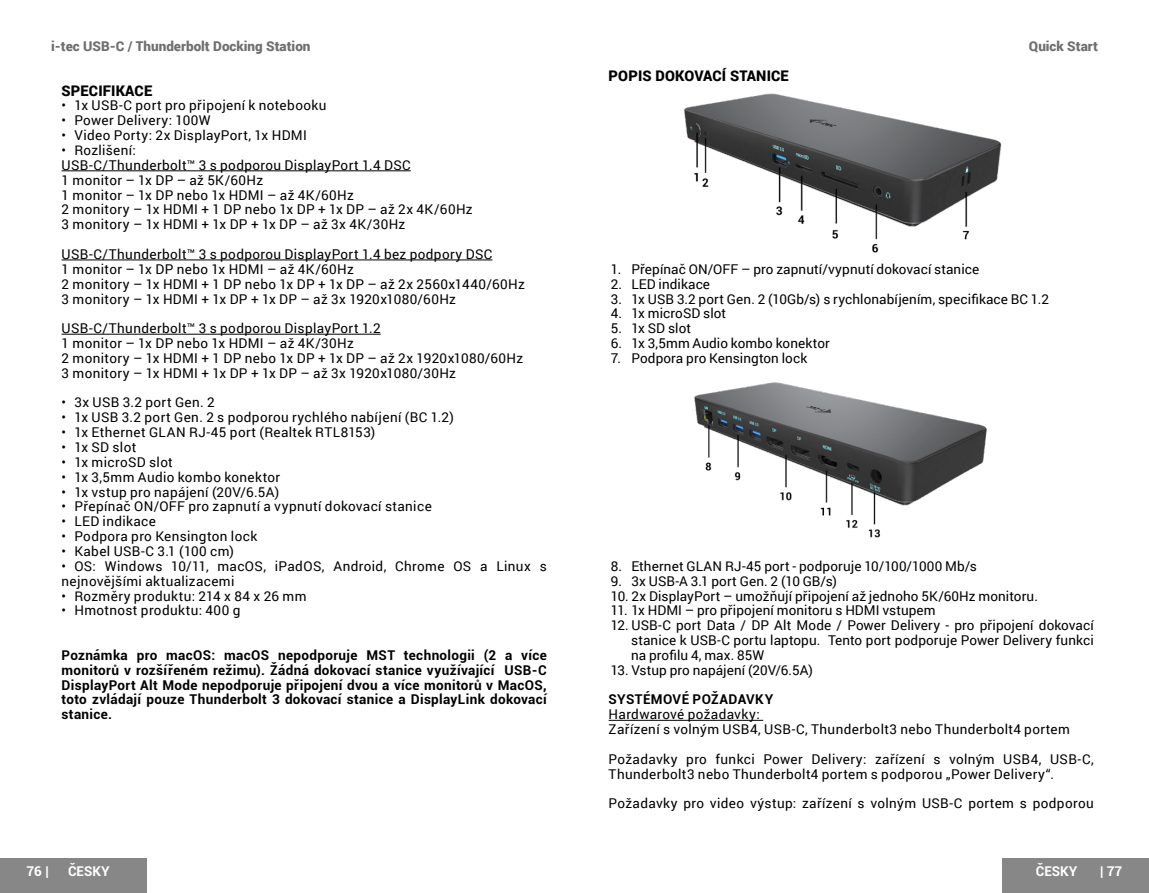
<style>
.page{position:relative;width:1149px;height:893px;background:#fff}
.page>*{position:absolute;margin:0;border:0;box-sizing:border-box;transform-origin:0 0}
.t1{font:900 14.62px "Roboto";letter-spacing:.01em;color:#000}
.t2{font:13.5px/14.8px "Roboto";letter-spacing:.025em;color:#000}
.t3{font:700 13.5px/14.8px "Roboto";letter-spacing:.025em;color:#000;text-align:justify}
.t4{font:13.5px "Roboto";letter-spacing:.005em;color:#000}
.t5{font:900 13.5px "Roboto";color:#706f6f}
.t6{font:700 13.5px "Roboto";color:#fff}
</style>
<div class="page">
<div style="left:0;top:858px;width:147px;height:35px;background:#878787"></div>
<div style="left:1001px;top:858px;width:147px;height:35px;background:#878787"></div>
<svg style="left:1001px;top:858px;width:1px;height:32px"></svg>
<hr style="left:62px;top:170px;width:348px;height:1px;background:#000">
<hr style="left:62px;top:260px;width:430px;height:1px;background:#000">
<hr style="left:62px;top:334px;width:318px;height:1px;background:#000">
<hr style="left:608px;top:720px;width:155px;height:1px;background:#000">
<img style="left:694px;top:382px;width:293px;height:156px">
<img style="left:684px;top:93px;width:318px;height:160px">
<p class="t5" style="left:51px;top:37px;width:261px">i-tec USB-C / Thunderbolt Docking Station</p>
<p class="t5" style="left:1028px;top:37px;width:71px">Quick Start</p>
<p class="t1" style="left:62px;top:80px;width:92px">SPECIFIKACE</p>
<p class="t2" style="left:62px;top:98px;width:266px">• 1x USB-C port pro připojení k notebooku</p>
<p class="t2" style="left:62px;top:113px;width:150px">• Power Delivery: 100W</p>
<p class="t2" style="left:62px;top:127px;width:247px">• Video Porty: 2x DisplayPort, 1x HDMI</p>
<p class="t2" style="left:62px;top:142px;width:412px">• Rozlišení:<br>USB-C/Thunderbolt™ 3 s podporou DisplayPort 1.4 DSC<br>1 monitor – 1x DP – až 5K/60Hz<br>1 monitor – 1x DP nebo 1x HDMI – až 4K/60Hz<br>2 monitory – 1x HDMI + 1 DP nebo 1x DP + 1x DP – až 2x 4K/60Hz 3 monitory – 1x HDMI + 1x DP + 1x DP – až 3x 4K/30Hz</p>
<p class="t2" style="left:62px;top:246px;width:464px">USB-C/Thunderbolt™ 3 s podporou DisplayPort 1.4 bez podpory DSC<br>1 monitor – 1x DP nebo 1x HDMI – až 4K/60Hz<br>2 monitory – 1x HDMI + 1 DP nebo 1x DP + 1x DP – až 2x 2560x1440/60Hz 3 monitory – 1x HDMI + 1x DP + 1x DP – až 3x 1920x1080/60Hz</p>
<p class="t2" style="left:62px;top:320px;width:463px">USB-C/Thunderbolt™ 3 s podporou DisplayPort 1.2<br>1 monitor – 1x DP nebo 1x HDMI – až 4K/30Hz<br>2 monitory – 1x HDMI + 1 DP nebo 1x DP + 1x DP – až 2x 1920x1080/60Hz 3 monitory – 1x HDMI + 1x DP + 1x DP – až 3x 1920x1080/30Hz</p>
<p class="t2" style="left:62px;top:395px;width:155px">• 3x USB 3.2 port Gen. 2</p>
<p class="t2" style="left:62px;top:410px;width:393px">• 1x USB 3.2 port Gen. 2 s podporou rychlého nabíjení (BC 1.2)</p>
<p class="t2" style="left:62px;top:424px;width:315px">• 1x Ethernet GLAN RJ-45 port (Realtek RTL8153)</p>
<p class="t2" style="left:62px;top:439px;width:76px">• 1x SD slot</p>
<p class="t2" style="left:62px;top:454px;width:113px">• 1x microSD slot</p>
<p class="t2" style="left:62px;top:469px;width:220px">• 1x 3,5mm Audio kombo konektor</p>
<p class="t2" style="left:62px;top:484px;width:219px">• 1x vstup pro napájení (20V/6.5A)</p>
<p class="t2" style="left:62px;top:499px;width:371px">• Přepínač ON/OFF pro zapnutí a vypnutí dokovací stanice</p>
<p class="t2" style="left:62px;top:513px;width:96px">• LED indikace</p>
<p class="t2" style="left:62px;top:528px;width:197px">• Podpora pro Kensington lock</p>
<p class="t2" style="left:62px;top:543px;width:174px">• Kabel USB-C 3.1 (100 cm)</p>
<p class="t2" style="left:62px;top:558px;width:486px">• OS: Windows 10/11, macOS, iPadOS, Android, Chrome OS a Linux s nejnovějšími aktualizacemi</p>
<p class="t2" style="left:62px;top:588px;width:246px">• Rozměry produktu: 214 x 84 x 26 mm</p>
<p class="t2" style="left:62px;top:603px;width:180px">• Hmotnost produktu: 400 g</p>
<p class="t3" style="left:62px;top:647px;width:486px">Poznámka pro macOS: macOS nepodporuje MST technologii (2 a více monitorů v rozšířeném režimu). Žádná dokovací stanice využívající USB-C DisplayPort Alt Mode nepodporuje připojení dvou a více monitorů v MacOS, toto zvládají pouze Thunderbolt 3 dokovací stanice a DisplayLink dokovací stanice.</p>
<p class="t1" style="left:608px;top:65px;width:182px">POPIS DOKOVACÍ STANICE</p>
<p class="t2" style="left:610px;top:261px;width:370px">1. Přepínač ON/OFF – pro zapnutí/vypnutí dokovací stanice</p>
<p class="t4" style="left:610px;top:274px;width:101px">2. LED indikace</p>
<p class="t2" style="left:610px;top:291px;width:439px">3. 1x USB 3.2 port Gen. 2 (10Gb/s) s rychlonabíjením, specifikace BC 1.2</p>
<p class="t4" style="left:610px;top:304px;width:117px">4. 1x microSD slot</p>
<p class="t2" style="left:610px;top:320px;width:82px">5. 1x SD slot</p>
<p class="t2" style="left:610px;top:335px;width:220px">6. 1x 3,5mm Audio kombo konektor</p>
<p class="t2" style="left:610px;top:350px;width:198px">7. Podpora pro Kensington lock</p>
<p class="t2" style="left:610px;top:558px;width:367px">8. Ethernet GLAN RJ-45 port - podporuje 10/100/1000 Mb/s</p>
<p class="t4" style="left:610px;top:571px;width:227px">9. 3x USB-A 3.1 port Gen. 2 (10 GB/s)</p>
<p class="t2" style="left:610px;top:588px;width:428px">10. 2x DisplayPort – umožňují připojení až jednoho 5K/60Hz monitoru.</p>
<p class="t4" style="left:610px;top:601px;width:326px">11. 1x HDMI – pro připojení monitoru s HDMI vstupem</p>
<p class="t2" style="left:631px;top:617px;width:464px;text-align:justify;text-indent:-20px">12. USB-C port Data / DP Alt Mode / Power Delivery - pro připojení dokovací stanice k USB-C portu laptopu. Tento port podporuje Power Delivery funkci na profilu 4, max. 85W</p>
<p class="t4" style="left:610px;top:660px;width:203px">13. Vstup pro napájení (20V/6.5A)</p>
<p class="t3" style="left:608px;top:692px;width:166px">SYSTÉMOVÉ POŽADAVKY</p>
<p class="t2" style="left:608px;top:707px;width:463px">Hardwarové požadavky:<br>Zařízení s volným USB4, USB-C, Thunderbolt3 nebo Thunderbolt4 portem</p>
<p class="t2" style="left:608px;top:751px;width:486px">Požadavky pro funkci Power Delivery: zařízení s volným USB4, USB-C,<br>Thunderbolt3 nebo Thunderbolt4 portem s podporou „Power Delivery“.</p>
<p class="t2" style="left:608px;top:796px;width:486px">Požadavky pro video výstup: zařízení s volným USB-C portem s podporou</p>
<p class="t6" style="left:68px;top:862px;width:43px">ČESKY</p>
<p class="t6" style="left:1035px;top:862px;width:43px">ČESKY</p>
<p class="t6" style="left:27px;top:862px;width:24px">76 |</p>
<p class="t6" style="left:1099px;top:862px;width:24px">| 77</p>
</div>
